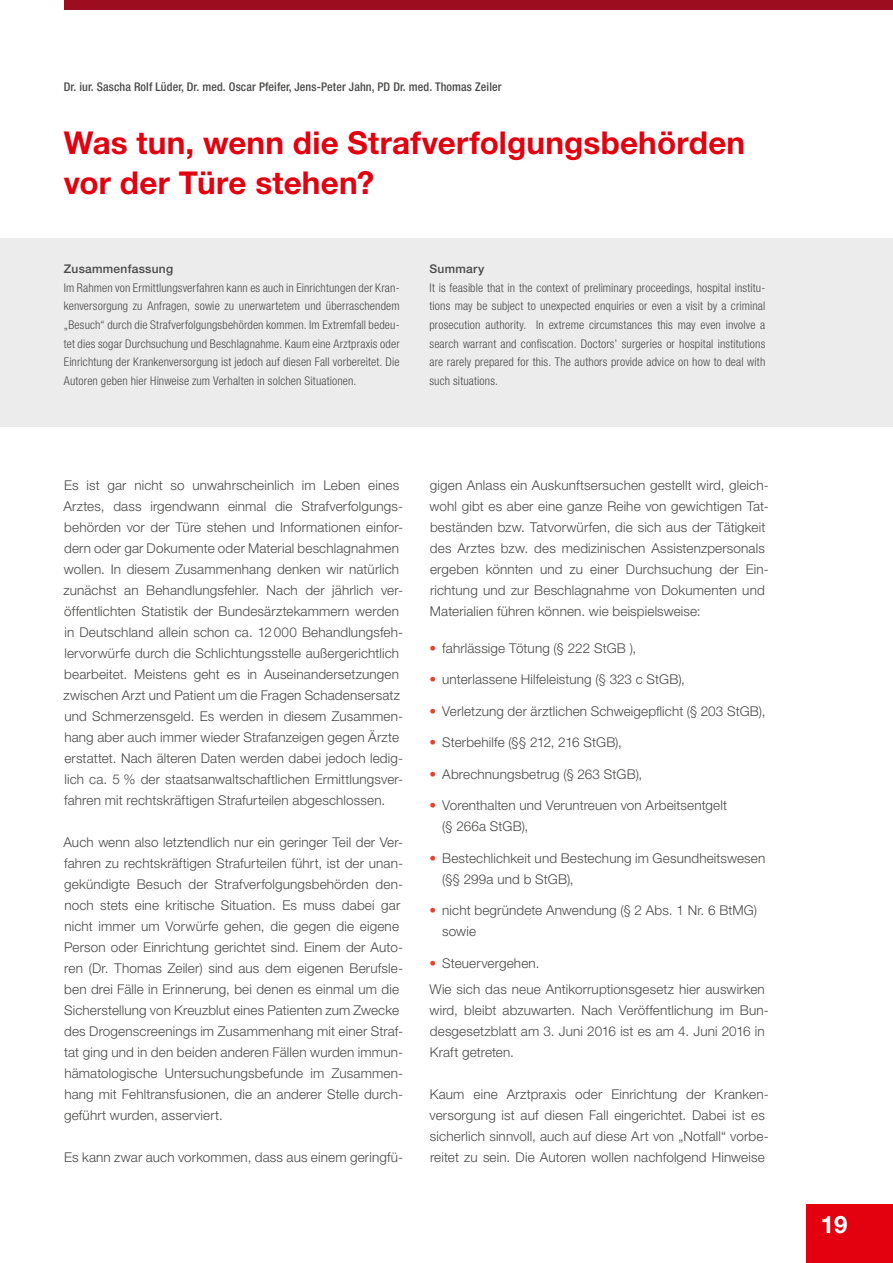
<style>
.page{position:relative;width:893px;height:1263px;background:#fff}
.page>*{position:absolute;margin:0;border:0;box-sizing:border-box;transform-origin:0 0}
.Titel___Variante1{font:700 31.5px/40.5px "Helvetica Neue LT Std";letter-spacing:.005em;color:#e3000f}
.Seitenzahl___Rechts{font:700 24px "Helvetica Neue LT Std";color:#fff}
.Fließtext{font:300 13.5px/21px "Helvetica Neue LT Std";letter-spacing:.01em;color:#494948}
.Fließtext-2{font:300 condensed 12px/18.6px "Helvetica Neue LT Std";letter-spacing:.01em;color:#494948;text-align:justify}
.Fließtext_Englisch{font:300 condensed 12px/18.6px "Helvetica Neue LT Std";letter-spacing:.015em;color:#494948;text-align:justify}
.Autor_über_Titel{font:500 condensed 12px "Helvetica Neue LT Std";letter-spacing:.01em;color:#494948}
.Überschrift__Zusamme{font:500 12px "Helvetica Neue LT Std";letter-spacing:.02em;color:#494948}
.s1{color:#e8402a}
</style>
<div class="page">
<div style="left:806px;top:1204px;width:87px;height:59px;background:#e3000f"></div>
<div style="left:64px;top:0;width:829px;height:10px;background:#9c0d1f"></div>
<div style="left:0;top:238px;width:893px;height:189px;background:#ececed"></div>
<p class="Autor_über_Titel" style="left:64px;top:79px;width:439px">Dr. iur. Sascha Rolf Lüder, Dr. med. Oscar Pfeifer, Jens-Peter Jahn, PD Dr. med. Thomas Zeiler</p>
<p class="Titel___Variante1" style="left:64px;top:122px;width:683px">Was tun, wenn die Strafverfolgungsbehörden vor der Türe stehen?</p>
<p class="Überschrift__Zusamme" style="left:64px;top:262px;width:111px">Zusammenfassung</p>
<p class="Fließtext-2" style="left:64px;top:278px;width:337px">Im Rahmen von Ermittlungsverfahren kann es auch in Einrichtungen der Kran&shy;kenversorgung zu Anfragen, sowie zu unerwartetem und überraschendem „Besuch“ durch die Strafverfolgungsbehörden kommen. Im Extremfall bedeu&shy;tet dies sogar Durchsuchung und Beschlagnahme. Kaum eine Arztpraxis oder Einrichtung der Krankenversorgung ist jedoch auf diesen Fall vorbereitet. Die Autoren geben hier Hinweise zum Verhalten in solchen Situationen.</p>
<p class="Überschrift__Zusamme" style="left:429px;top:262px;width:56px">Summary</p>
<p class="Fließtext_Englisch" style="left:429px;top:278px;width:337px">It is feasible that in the context of preliminary proceedings, hospital institu&shy;tions may be subject to unexpected enquiries or even a visit by a criminal prosecution authority. In extreme circumstances this may even involve a search warrant and confiscation. Doctors’ surgeries or hospital institutions are rarely prepared for this. The authors provide advice on how to deal with such situations.</p>
<p class="Fließtext" style="left:63px;top:474px;width:341px">Es ist gar nicht so unwahrscheinlich im Leben eines Arztes, dass irgendwann einmal die Strafverfolgungs&shy;behörden vor der Türe stehen und Informationen einfor&shy;dern oder gar Dokumente oder Material beschlagnahmen wollen. In diesem Zusammenhang denken wir natürlich zunächst an Behandlungsfehler. Nach der jährlich ver&shy;öffentlichten Statistik der Bundesärztekammern werden in Deutschland allein schon ca. 12000 Behandlungsfeh&shy;lervorwürfe durch die Schlichtungsstelle außergerichtlich bearbeitet. Meistens geht es in Auseinandersetzungen zwischen Arzt und Patient um die Fragen Schadensersatz und Schmerzensgeld. Es werden in diesem Zusammen&shy;hang aber auch immer wieder Strafanzeigen gegen Ärzte erstattet. Nach älteren Daten werden dabei jedoch ledig&shy;lich ca. 5 % der staatsanwaltschaftlichen Ermittlungsver&shy;fahren mit rechtskräftigen Strafurteilen abgeschlossen.</p>
<p class="Fließtext" style="left:63px;top:831px;width:341px">Auch wenn also letztendlich nur ein geringer Teil der Ver&shy;fahren zu rechtskräftigen Strafurteilen führt, ist der unan&shy;gekündigte Besuch der Strafverfolgungsbehörden den&shy;noch stets eine kritische Situation. Es muss dabei gar nicht immer um Vorwürfe gehen, die gegen die eigene Person oder Einrichtung gerichtet sind. Einem der Auto&shy;ren (Dr. Thomas Zeiler) sind aus dem eigenen Berufsle&shy;ben drei Fälle in Erinnerung, bei denen es einmal um die Sicherstellung von Kreuzblut eines Patienten zum Zwecke des Drogenscreenings im Zusammenhang mit einer Straf&shy;tat ging und in den beiden anderen Fällen wurden immun&shy;hämatologische Untersuchungsbefunde im Zusammen&shy;hang mit Fehltransfusionen, die an anderer Stelle durch&shy;geführt wurden, asserviert.</p>
<p class="Fließtext" style="left:64px;top:1146px;width:340px">Es kann zwar auch vorkommen, dass aus einem geringfü-</p>
<p class="Fließtext" style="left:430px;top:474px;width:341px">gigen Anlass ein Auskunftsersuchen gestellt wird, gleich&shy;wohl gibt es aber eine ganze Reihe von gewichtigen Tat&shy;beständen bzw. Tatvorwürfen, die sich aus der Tätigkeit des Arztes bzw. des medizinischen Assistenzpersonals ergeben könnten und zu einer Durchsuchung der Ein&shy;richtung und zur Beschlagnahme von Dokumenten und Materialien führen können. wie beispielsweise:</p>
<p class="Fließtext" style="left:429px;top:637px;width:208px"><span class="s1">•</span> fahrlässige Tötung (§ 222 StGB ),</p>
<p class="Fließtext" style="left:429px;top:669px;width:257px"><span class="s1">•</span> unterlassene Hilfeleistung (§ 323 c StGB),</p>
<p class="Fließtext" style="left:429px;top:700px;width:337px"><span class="s1">•</span> Verletzung der ärztlichen Schweigepflicht (§ 203 StGB),</p>
<p class="Fließtext" style="left:429px;top:732px;width:194px"><span class="s1">•</span> Sterbehilfe (§§ 212, 216 StGB),</p>
<p class="Fließtext" style="left:429px;top:763px;width:214px"><span class="s1">•</span> Abrechnungsbetrug (§ 263 StGB),</p>
<p class="Fließtext" style="left:442px;top:795px;width:286px;text-indent:-13px"><span class="s1">•</span> Vorenthalten und Veruntreuen von Arbeitsentgelt (§ 266a StGB),</p>
<p class="Fließtext" style="left:442px;top:847px;width:325px;text-indent:-13px"><span class="s1">•</span> Bestechlichkeit und Bestechung im Gesundheitswesen (§§ 299a und b StGB),</p>
<p class="Fließtext" style="left:442px;top:900px;width:316px;text-indent:-13px"><span class="s1">•</span> nicht begründete Anwendung (§ 2 Abs. 1 Nr. 6 BtMG) sowie</p>
<p class="Fließtext" style="left:429px;top:952px;width:111px"><span class="s1">•</span> Steuervergehen.</p>
<p class="Fließtext" style="left:430px;top:978px;width:341px">Wie sich das neue Antikorruptionsgesetz hier auswirken wird, bleibt abzuwarten. Nach Veröffentlichung im Bun&shy;desgesetzblatt am 3. Juni 2016 ist es am 4. Juni 2016 in Kraft getreten.</p>
<p class="Fließtext" style="left:429px;top:1083px;width:341px">Kaum eine Arztpraxis oder Einrichtung der Kranken&shy;versorgung ist auf diesen Fall eingerichtet. Dabei ist es sicherlich sinnvoll, auch auf diese Art von „Notfall“ vorbe&shy;reitet zu sein. Die Autoren wollen nachfolgend Hinweise</p>
<p class="Seitenzahl___Rechts" style="left:821px;top:1210px;width:28px">19</p>
</div>
